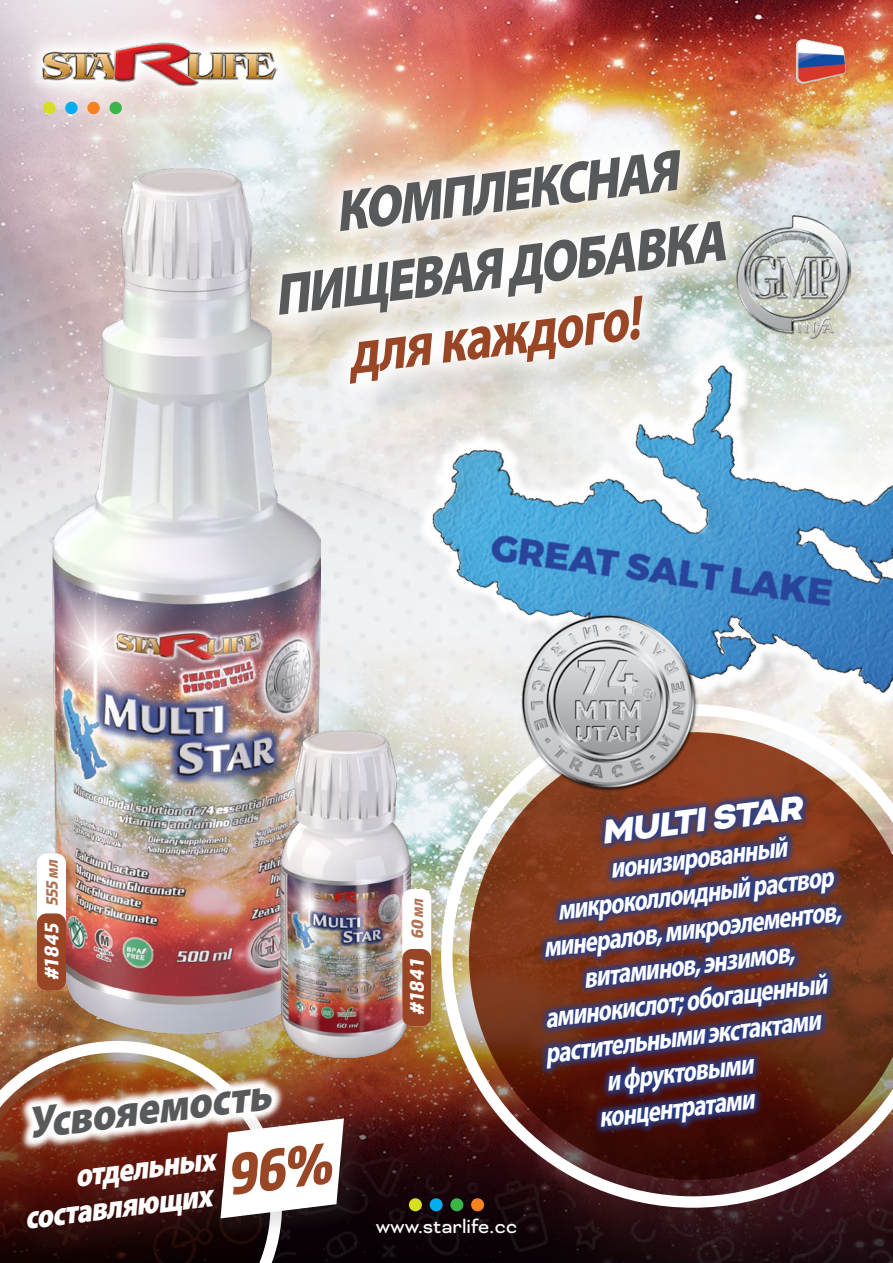
<style>
.page{position:relative;width:893px;height:1263px;background:#fff}
.page>*{position:absolute;margin:0;border:0;box-sizing:border-box;transform-origin:0 0}
.t1{font:italic 700 semi-condensed 63px "Myriad Pro";color:#984625;scale:.85 1}
.t2{font:italic 900 58.5px/75.6px "Myriad Pro";color:#58595b;text-align:center;scale:.85 1}
.t3{font:italic 900 44.85px "Myriad Pro";color:#58595b;scale:.9 1}
.t4{font:italic 900 39px "Bicyclette";color:#fff;scale:.95 1}
.t5{font:italic 900 33px/35.5px "Myriad Pro";color:#fff;text-align:right;scale:.85 1}
.t6{font:italic 700 semi-condensed 29.25px "Myriad Pro";color:#fff;scale:.85 1}
.t7{font:21.75px "Bicyclette";color:#fff}
.t8{font:italic 20.55px "Almaq Refined";color:#fff;scale:1.05 1}
.s1{font-size:17.1px;color:#b07253}
.s2{font-family:"Myriad Pro";font-weight:700;font-stretch:condensed;font-size:17.1px;color:#b07253}
</style>
<div class="page">
<img style="left:0;top:0;width:893px;height:1263px">
<svg style="left:391px;top:231px;width:502px;height:624px"></svg>
<img style="left:441px;top:704px;width:452px;height:504px">
<img style="left:52px;top:169px;width:268px;height:865px">
<img style="left:522px;top:615px;width:175px;height:176px">
<img style="left:780px;top:215px;width:70px;height:124px">
<img style="left:280px;top:730px;width:131px;height:327px">
<div style="left:409px;top:1198px;width:13px;height:13px;background:#d7df23;border-radius:50%"></div>
<div style="left:430px;top:1198px;width:13px;height:13px;background:#00aeef;border-radius:50%"></div>
<div style="left:450px;top:1198px;width:13px;height:13px;background:#39b54a;border-radius:50%"></div>
<div style="left:471px;top:1198px;width:13px;height:13px;background:#f58220;border-radius:50%"></div>
<div style="left:43px;top:102px;width:12px;height:12px;background:#d7df23;border-radius:50%"></div>
<div style="left:65px;top:102px;width:13px;height:12px;background:#00aeef;border-radius:50%"></div>
<div style="left:87px;top:102px;width:13px;height:12px;background:#f58220;border-radius:50%"></div>
<div style="left:109px;top:102px;width:13px;height:12px;background:#39b54a;border-radius:50%"></div>
<svg style="left:23px;top:23px;width:273px;height:82px;background:#ebe0dc"></svg>
<img style="left:43px;top:42px;width:234px;height:46px">
<img style="left:790px;top:32px;width:63px;height:63px">
<div style="left:537px;top:787px;width:313px;height:349px;background:#25408f;opacity:.9"></div>
<div style="left:31px;top:848px;width:48px;height:155px;background:#000;opacity:.1"></div>
<div style="left:37px;top:853px;width:29px;height:138px;background:#fff;border-radius:10px"></div>
<div style="left:37px;top:913px;width:29px;height:78px;background:#984625;border-radius:10px"></div>
<div style="left:39px;top:852px;width:27px;height:61px;background:#fff"></div>
<div style="left:396px;top:883px;width:48px;height:156px;background:#000;opacity:.1"></div>
<div style="left:402px;top:889px;width:29px;height:137px;background:#fff;border-radius:10px"></div>
<div style="left:402px;top:949px;width:29px;height:77px;background:#984625;border-radius:10px"></div>
<div style="left:404px;top:890px;width:27px;height:55px;background:#fff"></div>
<img style="left:0;top:1041px;width:282px;height:222px">
<div style="left:16px;top:1137px;width:239px;height:125px;background:#58595b;opacity:.1"></div>
<div style="left:213px;top:1107px;width:157px;height:135px;background:#58595b;opacity:.15"></div>
<div style="left:289px;top:149px;width:491px;height:278px;background:#000;opacity:.1"></div>
<svg style="left:238px;top:107px;width:531px;height:322px"></svg>
<img style="left:15px;top:1063px;width:329px;height:155px">
<h2 class="t2" style="left:260px;top:181px;width:536px;rotate:-7deg">КОМПЛЕКСНАЯ<br>ПИЩЕВАЯ ДОБАВКА</h2>
<h1 class="t1" style="left:342px;top:313px;width:347px;rotate:-7deg">для каждого!</h1>
<p class="t8" style="left:39px;top:980px;width:119px;rotate:-90deg">#1845 <span class="s1">555</span> <span class="s2">мл</span></p>
<h3 class="t3" style="left:24px;top:1094px;width:273px;rotate:-7deg">Усвояемость</h3>
<p class="t5" style="left:18px;top:1164px;width:232px;rotate:-7deg">отдельных составляющих</p>
<p class="t8" style="left:404px;top:1015px;width:115px;rotate:-90deg">#1841 <span class="s1">60</span> <span class="s2">мл</span></p>
<h3 class="t4" style="left:598px;top:809px;width:214px;rotate:-7deg">MULTI STAR</h3>
<p class="t6" style="left:608px;top:850px;width:211px;rotate:-7deg">ионизированный</p>
<p class="t6" style="left:555px;top:891px;width:328px;rotate:-7deg">микроколлоидный раствор</p>
<p class="t6" style="left:541px;top:929px;width:354px;rotate:-7deg">минералов, микроэлементов,</p>
<p class="t6" style="left:581px;top:959px;width:251px;rotate:-7deg">витаминов, энзимов,</p>
<p class="t6" style="left:542px;top:999px;width:336px;rotate:-7deg">аминокислот; обогащенный</p>
<p class="t6" style="left:543px;top:1035px;width:328px;rotate:-7deg">растительными экстактами</p>
<p class="t6" style="left:604px;top:1063px;width:176px;rotate:-7deg">и фруктовыми</p>
<p class="t6" style="left:596px;top:1099px;width:185px;rotate:-7deg">концентратами</p>
<p class="t7" style="left:376px;top:1214px;width:143px">www.starlife.cc</p>
</div>
